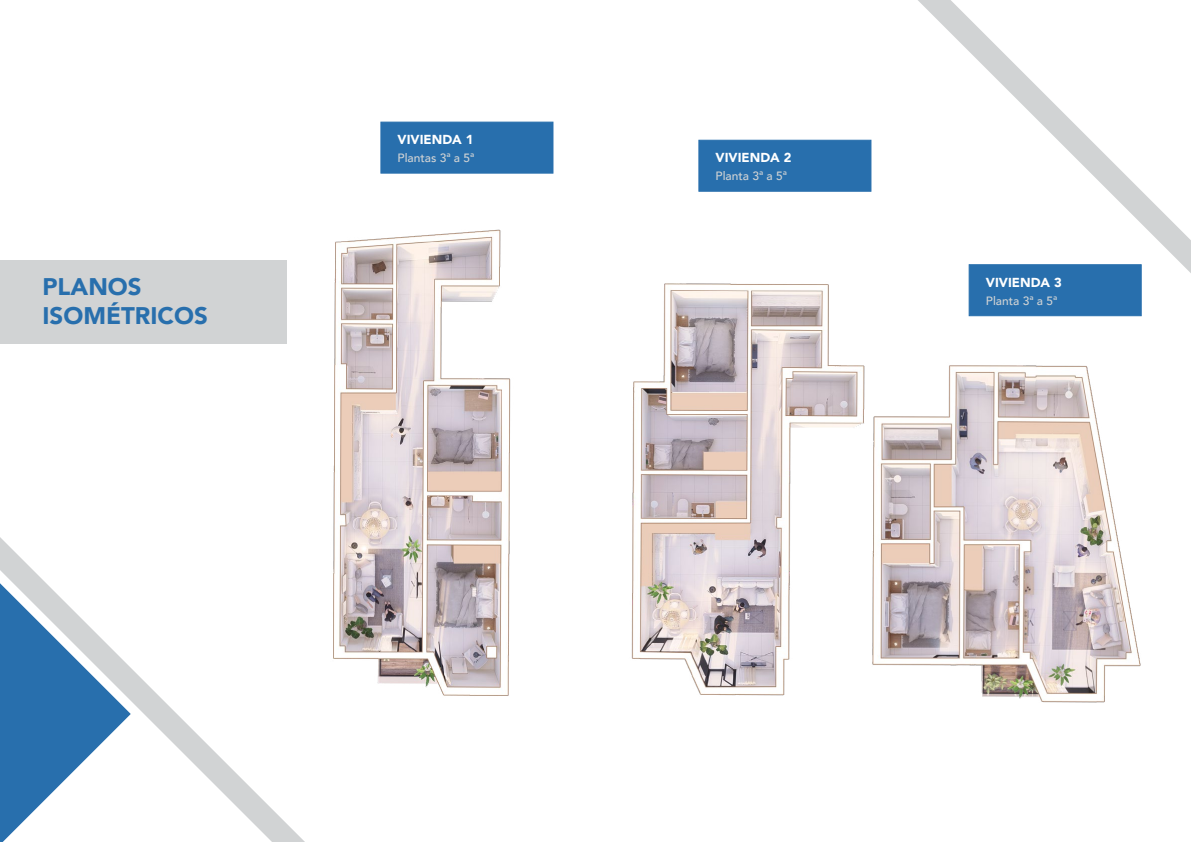
<style>
.page{position:relative;width:1191px;height:842px;background:#fff}
.page>*{position:absolute;margin:0;border:0;box-sizing:border-box;transform-origin:0 0}
.t1{font:900 24px/28.8px "Avenir";color:#286fad}
.t2{font:900 13px "Avenir";color:#fff}
.t3{font:500 12px "Avenir";color:#d1d3d4}
</style>
<div class="page">
<svg style="left:0;top:537px;width:305px;height:305px"></svg>
<div style="left:380px;top:122px;width:173px;height:52px;background:#286fad;border:1px solid #286fad"></div>
<div style="left:0;top:261px;width:286px;height:83px;background:#d1d3d4"></div>
<div style="left:698px;top:140px;width:173px;height:52px;background:#286fad;border:1px solid #286fad"></div>
<div style="left:968px;top:264px;width:173px;height:52px;background:#286fad;border:1px solid #286fad"></div>
<svg style="left:918px;top:0;width:273px;height:273px"></svg>
<svg style="left:0;top:583px;width:131px;height:259px"></svg>
<img style="left:291px;top:229px;width:220px;height:469px">
<img style="left:631px;top:283px;width:234px;height:413px">
<img style="left:872px;top:365px;width:269px;height:338px">
<h1 class="t1" style="left:43px;top:272px;width:167px">PLANOS<br>ISOMÉTRICOS</h1>
<p class="t2" style="left:398px;top:128px;width:77px">VIVIENDA 1</p>
<p class="t3" style="left:398px;top:148px;width:78px">Plantas 3ª a 5ª</p>
<p class="t2" style="left:715px;top:147px;width:77px">VIVIENDA 2</p>
<p class="t3" style="left:715px;top:166px;width:73px">Planta 3ª a 5ª</p>
<p class="t2" style="left:986px;top:271px;width:77px">VIVIENDA 3</p>
<p class="t3" style="left:986px;top:290px;width:73px">Planta 3ª a 5ª</p>
</div>
